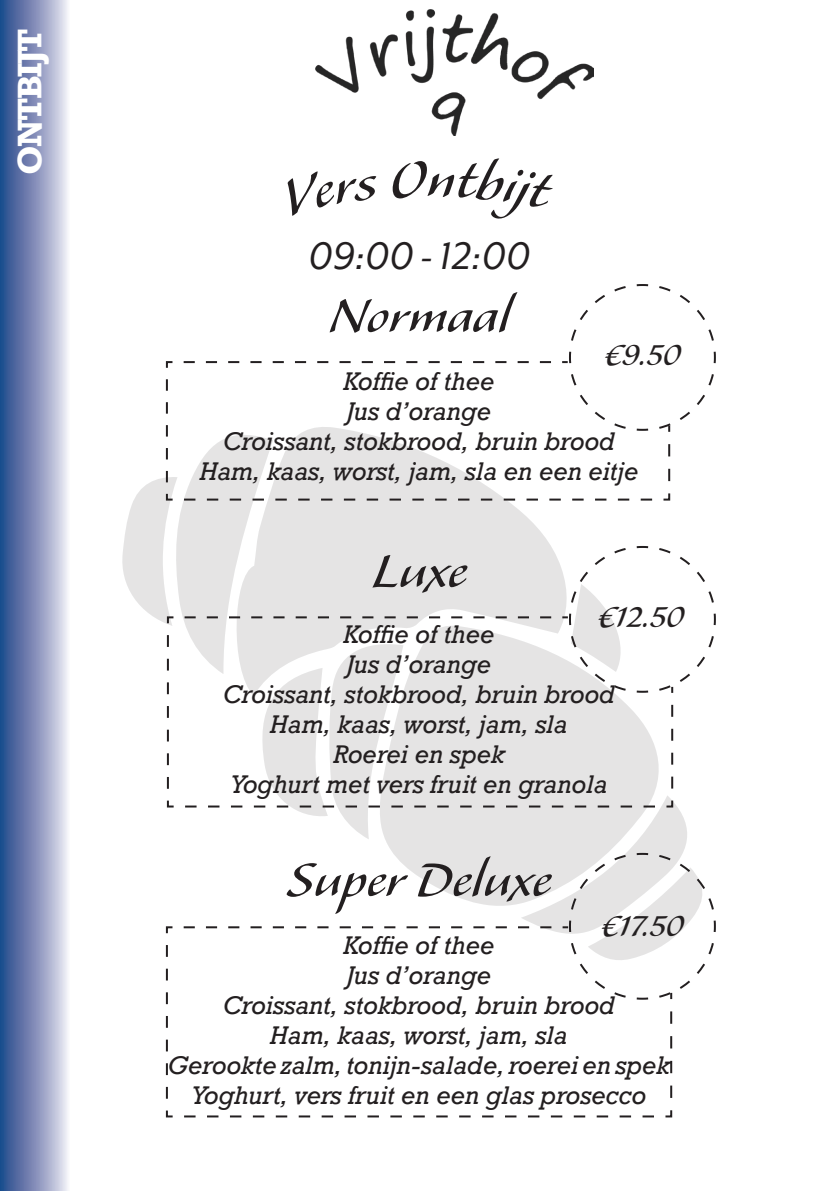
<style>
.page{position:relative;width:840px;height:1191px;background:#fff}
.page>*{position:absolute;margin:0;border:0;box-sizing:border-box;transform-origin:0 0}
.t1{font:60px "Alexa Std";letter-spacing:-.005em;color:#231f20}
.t2{font:italic 44px "Mr Eaves Mod OT";color:#231f20}
.t3{font:38px "Alexa Std";color:#231f20}
.t4{font:700 32px "Rockwell";letter-spacing:-.05em;color:#fff}
.t5{font:italic 24px "Rockwell";color:#231f20}
</style>
<div class="page">
<img style="left:315px;top:9px;width:278px;height:126px">
<div style="left:0;top:0;width:70px;height:1191px;background:linear-gradient(to right,#1d4086,#eee8f3)"></div>
<svg style="left:165px;top:1110px;width:507px;height:8px"></svg>
<svg style="left:122px;top:284px;width:594px;height:815px"></svg>
<svg style="left:165px;top:360px;width:505px;height:141px"></svg>
<p class="t4" style="left:9px;top:175px;width:148px;rotate:-90deg">ONTBIJT</p>
<p class="t2" style="left:308px;top:232px;width:223px">09:00 - 12:00</p>
<p class="t1" style="left:328px;top:287px;width:182px">Normaal</p>
<p class="t5" style="left:343px;top:366px;width:152px">Koffie of thee</p>
<p class="t5" style="left:347px;top:396px;width:146px">Jus d’orange</p>
<p class="t5" style="left:223px;top:426px;width:393px">Croissant, stokbrood, bruin brood</p>
<p class="t5" style="left:200px;top:456px;width:440px">Ham, kaas, worst, jam, sla en een eitje</p>
<p class="t3" style="left:604px;top:336px;width:77px">€9.50</p>
<p class="t1" style="left:371px;top:542px;width:96px">Luxe</p>
<p class="t5" style="left:343px;top:619px;width:152px">Koffie of thee</p>
<p class="t5" style="left:347px;top:649px;width:146px">Jus d’orange</p>
<p class="t5" style="left:223px;top:679px;width:393px">Croissant, stokbrood, bruin brood</p>
<p class="t5" style="left:270px;top:709px;width:299px">Ham, kaas, worst, jam, sla</p>
<p class="t5" style="left:333px;top:739px;width:173px">Roerei en spek</p>
<p class="t5" style="left:230px;top:769px;width:378px">Yoghurt met vers fruit en granola</p>
<p class="t3" style="left:597px;top:598px;width:87px">€12.50</p>
<p class="t1" style="left:287px;top:851px;width:265px">Super Deluxe</p>
<p class="t5" style="left:343px;top:930px;width:152px">Koffie of thee</p>
<p class="t5" style="left:347px;top:960px;width:146px">Jus d’orange</p>
<p class="t5" style="left:223px;top:990px;width:393px">Croissant, stokbrood, bruin brood</p>
<p class="t5" style="left:270px;top:1020px;width:299px">Ham, kaas, worst, jam, sla</p>
<p class="t5" style="left:168px;top:1050px;width:503px">Gerookte zalm, tonijn-salade, roerei en spek</p>
<p class="t5" style="left:191px;top:1080px;width:456px">Yoghurt, vers fruit en een glas prosecco</p>
<p class="t3" style="left:601px;top:907px;width:83px">€17.50</p>
</div>
